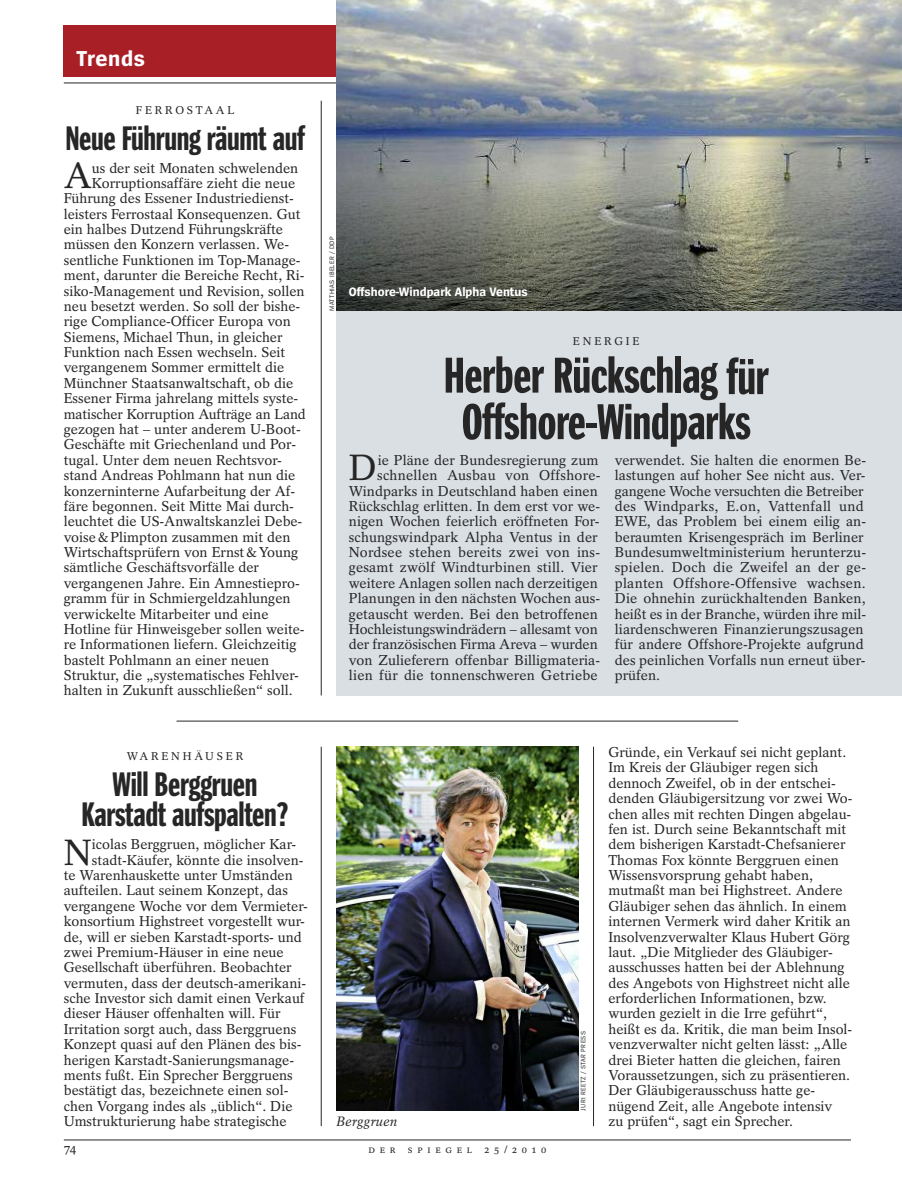
<style>
.page{position:relative;width:902px;height:1191px;background:#fff}
.page>*{position:absolute;margin:0;border:0;box-sizing:border-box;transform-origin:0 0}
.t1{font:51px/46.5px "Spiegel Headline";letter-spacing:-.01em;color:#272627;text-align:center}
.t2{font:36.3px "Spiegel Serif";color:#272627}
.t3{font:34.5px/30px "Spiegel Headline";letter-spacing:-.01em;color:#272627;text-align:center}
.t4{font:700 22.5px "Spiegel Sans";letter-spacing:.025em;color:#fff}
.t5{font:14.25px/15.5px "Spiegel Serif";color:#272627}
.t6{font:italic 13.5px "Spiegel Serif";color:#272627}
.t7{font:13.5px "Spiegel Serif";color:#272627}
.t8{font:700 12.75px "Spiegel Sans";color:#fff}
.t9{font:11.25px "Spiegel Serif";letter-spacing:.25em;color:#272627}
.t10{font:10.5px "Spiegel Serif";letter-spacing:.45em;color:#272627}
.t11{font:6.75px "Spiegel Sans";letter-spacing:.05em;color:#272627}
</style>
<div class="page">
<div style="left:336px;top:0;width:565px;height:695px;background:#dadfe3"></div>
<hr style="left:64px;top:83px;width:837px;height:1px;background:#272627">
<div style="left:64px;top:26px;width:837px;height:51px;background:#a91f26"></div>
<hr style="left:64px;top:1139px;width:786px;height:1px;background:#272627">
<hr style="left:321px;top:101px;width:1px;height:594px;background:#272627">
<img style="left:336px;top:0;width:565px;height:311px">
<img style="left:336px;top:746px;width:242px;height:364px">
<hr style="left:593px;top:746px;width:1px;height:380px;background:#272627">
<hr style="left:321px;top:746px;width:1px;height:380px;background:#272627">
<hr style="left:176px;top:721px;width:562px;height:1px;background:#272627">
<h3 class="t4" style="left:77px;top:50px;width:70px">Trends</h3>
<p class="t9" style="left:136px;top:106px;width:100px">FERROSTAAL</p>
<h3 class="t3" style="left:65px;top:125px;width:241px">Neue Führung räumt auf</h3>
<h2 class="t2" style="left:64px;top:163px;width:30px">A</h2>
<p class="t5" style="left:92px;top:161px;width:208px">us der seit Monaten schwelenden</p>
<p class="t5" style="left:92px;top:177px;width:205px">Korruptionsaffäre zieht die neue</p>
<p class="t5" style="left:64px;top:192px;width:231px">Führung des Essener Industriedienst-</p>
<p class="t5" style="left:64px;top:207px;width:238px">leisters Ferrostaal Konsequenzen. Gut</p>
<p class="t5" style="left:64px;top:223px;width:220px">ein halbes Dutzend Führungskräfte</p>
<p class="t5" style="left:64px;top:238px;width:227px">müssen den Konzern verlassen. We-</p>
<p class="t5" style="left:64px;top:254px;width:238px">sentliche Funktionen im Top-Manage-</p>
<p class="t5" style="left:64px;top:269px;width:242px">ment, darunter die Bereiche Recht, Ri-</p>
<p class="t5" style="left:64px;top:284px;width:242px">siko-Management und Revision, sollen</p>
<p class="t5" style="left:64px;top:300px;width:238px">neu besetzt werden. So soll der bishe-</p>
<p class="t5" style="left:64px;top:315px;width:228px">rige Compliance-Officer Europa von</p>
<p class="t5" style="left:64px;top:330px;width:220px">Siemens, Michael Thun, in gleicher</p>
<p class="t5" style="left:64px;top:346px;width:223px">Funktion nach Essen wechseln. Seit</p>
<p class="t5" style="left:64px;top:361px;width:222px">vergangenem Sommer ermittelt die</p>
<p class="t5" style="left:64px;top:377px;width:231px">Münchner Staatsanwaltschaft, ob die</p>
<p class="t5" style="left:64px;top:392px;width:236px">Essener Firma jahrelang mittels syste-</p>
<p class="t5" style="left:64px;top:407px;width:243px">matischer Korruption Aufträge an Land</p>
<p class="t5" style="left:64px;top:423px;width:238px">gezogen hat – unter anderem U-Boot-</p>
<p class="t5" style="left:64px;top:438px;width:234px">Geschäfte mit Griechenland und Por-</p>
<p class="t5" style="left:64px;top:453px;width:219px">tugal. Unter dem neuen Rechtsvor-</p>
<p class="t5" style="left:64px;top:469px;width:233px">stand Andreas Pohlmann hat nun die</p>
<p class="t5" style="left:64px;top:484px;width:233px">konzerninterne Aufarbeitung der Af-</p>
<p class="t5" style="left:64px;top:500px;width:232px">färe begonnen. Seit Mitte Mai durch-</p>
<p class="t5" style="left:64px;top:515px;width:240px">leuchtet die US-Anwaltskanzlei Debe-</p>
<p class="t5" style="left:64px;top:530px;width:228px">voise&amp;Plimpton zusammen mit den</p>
<p class="t5" style="left:64px;top:546px;width:236px">Wirtschaftsprüfern von Ernst&amp;Young</p>
<p class="t5" style="left:64px;top:561px;width:197px">sämtliche Geschäftsvorfälle der</p>
<p class="t5" style="left:64px;top:576px;width:237px">vergangenen Jahre. Ein Amnestiepro-</p>
<p class="t5" style="left:64px;top:592px;width:228px">gramm für in Schmiergeldzahlungen</p>
<p class="t5" style="left:64px;top:607px;width:206px">verwickelte Mitarbeiter und eine</p>
<p class="t5" style="left:64px;top:623px;width:242px">Hotline für Hinweisgeber sollen weite-</p>
<p class="t5" style="left:64px;top:638px;width:234px">re Informationen liefern. Gleichzeitig</p>
<p class="t5" style="left:64px;top:653px;width:207px">bastelt Pohlmann an einer neuen</p>
<p class="t5" style="left:64px;top:669px;width:237px">Struktur, die „systematisches Fehlver-</p>
<p class="t5" style="left:64px;top:684px;width:230px">halten in Zukunft ausschließen“ soll.</p>
<p class="t9" style="left:127px;top:752px;width:118px">WARENHÄUSER</p>
<h3 class="t3" style="left:82px;top:771px;width:208px">Will Berggruen<br>Karstadt aufspalten?</h3>
<h2 class="t2" style="left:64px;top:839px;width:30px">N</h2>
<p class="t5" style="left:92px;top:838px;width:206px">icolas Berggruen, möglicher Kar-</p>
<p class="t5" style="left:92px;top:853px;width:213px">stadt-Käufer, könnte die insolven-</p>
<p class="t5" style="left:64px;top:869px;width:230px">te Warenhauskette unter Umständen</p>
<p class="t5" style="left:64px;top:884px;width:225px">aufteilen. Laut seinem Konzept, das</p>
<p class="t5" style="left:64px;top:899px;width:246px">vergangene Woche vor dem Vermieter-</p>
<p class="t5" style="left:64px;top:915px;width:242px">konsortium Highstreet vorgestellt wur-</p>
<p class="t5" style="left:64px;top:930px;width:239px">de, will er sieben Karstadt-sports- und</p>
<p class="t5" style="left:64px;top:945px;width:221px">zwei Premium-Häuser in eine neue</p>
<p class="t5" style="left:64px;top:961px;width:229px">Gesellschaft überführen. Beobachter</p>
<p class="t5" style="left:64px;top:976px;width:244px">vermuten, dass der deutsch-amerikani-</p>
<p class="t5" style="left:64px;top:992px;width:242px">sche Investor sich damit einen Verkauf</p>
<p class="t5" style="left:64px;top:1007px;width:218px">dieser Häuser offenhalten will. Für</p>
<p class="t5" style="left:64px;top:1022px;width:234px">Irritation sorgt auch, dass Berggruens</p>
<p class="t5" style="left:64px;top:1038px;width:239px">Konzept quasi auf den Plänen des bis-</p>
<p class="t5" style="left:64px;top:1053px;width:232px">herigen Karstadt-Sanierungsmanage-</p>
<p class="t5" style="left:64px;top:1068px;width:230px">ments fußt. Ein Sprecher Berggruens</p>
<p class="t5" style="left:64px;top:1084px;width:226px">bestätigt das, bezeichnete einen sol-</p>
<p class="t5" style="left:64px;top:1099px;width:230px">chen Vorgang indes als „üblich“. Die</p>
<p class="t5" style="left:64px;top:1115px;width:224px">Umstrukturierung habe strategische</p>
<p class="t11" style="left:329px;top:311px;width:76px;rotate:-90deg">MATTHIAS IBELER / DDP</p>
<p class="t8" style="left:349px;top:287px;width:180px">Offshore-Windpark Alpha Ventus</p>
<p class="t9" style="left:573px;top:337px;width:68px">ENERGIE</p>
<h1 class="t1" style="left:443px;top:355px;width:326px">Herber Rückschlag für<br>Offshore-Windparks</h1>
<p class="t5" style="left:349px;top:453px;width:253px;text-align:right">ie Pläne der Bundesregierung zum schnellen Ausbau von Offshore-Windparks in Deutschland haben einen Rückschlag erlitten. In dem erst vor we&shy;nigen Wochen feierlich eröffneten For&shy;schungswindpark Alpha Ventus in der Nordsee stehen bereits zwei von ins&shy;gesamt zwölf Windturbinen still. Vier weitere Anlagen sollen nach derzeitigen Planungen in den nächsten Wochen aus&shy;getauscht werden. Bei den betroffenen Hochleistungswindrädern – allesamt von der französischen Firma Areva – wurden von Zulieferern offenbar Billigmateria&shy;lien für die tonnenschweren Getriebe</p>
<p class="t5" style="left:614px;top:453px;width:253px">verwendet. Sie halten die enormen Be&shy;lastungen auf hoher See nicht aus. Ver&shy;gangene Woche versuchten die Betreiber des Windparks, E.on, Vattenfall und EWE, das Problem bei einem eilig an&shy;beraumten Krisengespräch im Berliner Bundesumweltministerium herunterzu&shy;spielen. Doch die Zweifel an der ge&shy;planten Offshore-Offensive wachsen.<br>Die ohnehin zurückhaltenden Banken, heißt es in der Branche, würden ihre mil&shy;liardenschweren Finanzierungszusagen für andere Offshore-Projekte aufgrund des peinlichen Vorfalls nun erneut über&shy;prüfen.</p>
<h2 class="t2" style="left:349px;top:455px;width:30px">D</h2>
<p class="t6" style="left:336px;top:1116px;width:63px">Berggruen</p>
<p class="t11" style="left:580px;top:1110px;width:81px;rotate:-90deg">JURI REETZ / STAR PRESS</p>
<p class="t5" style="left:608px;top:746px;width:246px">Gründe, ein Verkauf sei nicht geplant.<br>Im Kreis der Gläubiger regen sich dennoch Zweifel, ob in der entschei&shy;denden Gläubigersitzung vor zwei Wo&shy;chen alles mit rechten Dingen abgelau&shy;fen ist. Durch seine Bekanntschaft mit dem bisherigen Karstadt-Chefsanierer Thomas Fox könnte Berggruen einen Wissensvorsprung gehabt haben, mutmaßt man bei Highstreet. Andere Gläubiger sehen das ähnlich. In einem internen Vermerk wird daher Kritik an Insolvenzverwalter Klaus Hubert Görg laut. „Die Mitglieder des Gläubiger&shy;ausschusses hatten bei der Ablehnung des Angebots von Highstreet nicht alle erforderlichen Informationen, bzw. wurden gezielt in die Irre geführt“, heißt es da. Kritik, die man beim Insol&shy;venzverwalter nicht gelten lässt: „Alle drei Bieter hatten die gleichen, fairen Voraussetzungen, sich zu präsentieren.<br>Der Gläubigerausschuss hatte ge&shy;nügend Zeit, alle Angebote intensiv<br>zu prüfen“, sagt ein Sprecher.</p>
<p class="t7" style="left:64px;top:1143px;width:14px">74</p>
<p class="t10" style="left:368px;top:1145px;width:179px">DER SPIEGEL 25/2010</p>
</div>
